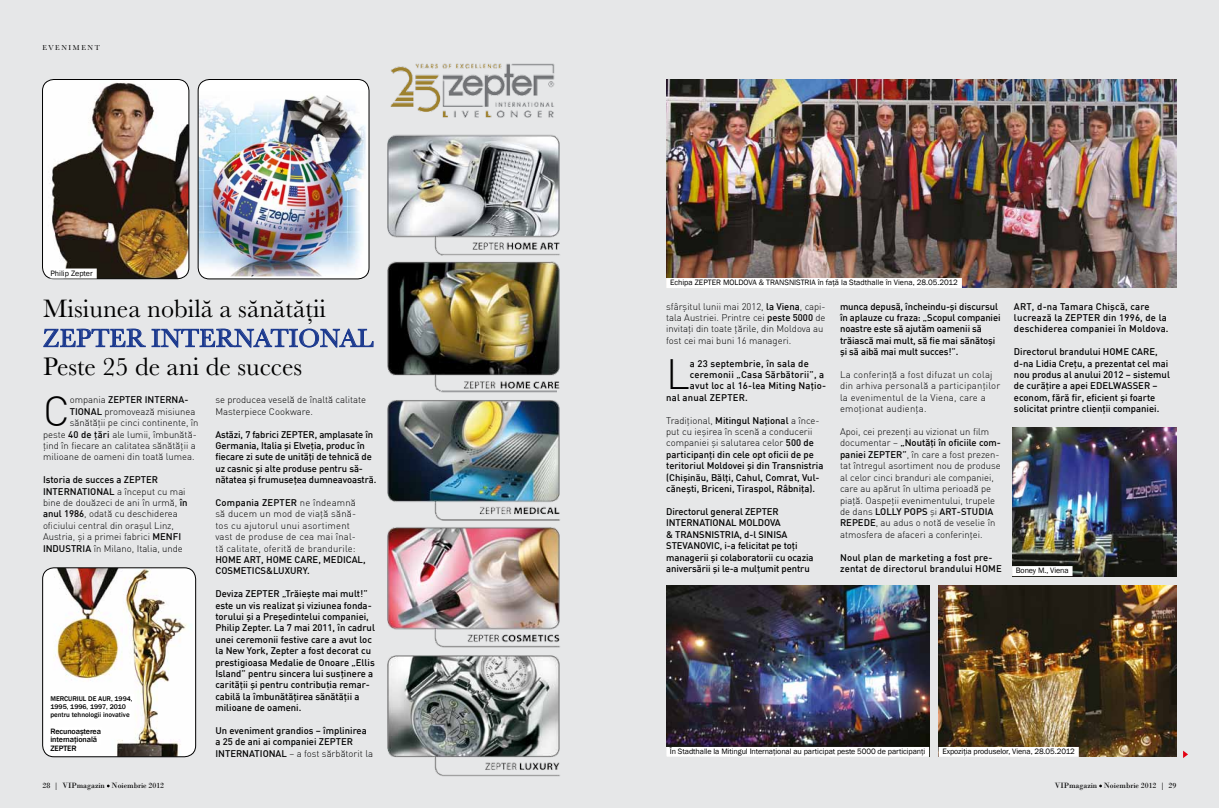
<style>
.page{position:relative;width:1219px;height:808px;background:#e6e7e8}
.page>*{position:absolute;margin:0;border:0;box-sizing:border-box;transform-origin:0 0}
.t1{font:41.5px "DIN Light";color:#000}
.t2{font:26px "Baskerville URW";color:#000}
.t3{font:26px "Baskerville URW";letter-spacing:.01em;color:#1b398e}
.t4{font:9.5px/11.4px "DIN Medium";color:#000}
.t5{font:9.5px/11.4px "DIN Light";color:#000}
.t6{font:9.5px/11.4px "DIN Medium";letter-spacing:.02em;color:#000}
.t7{font:9.5px/11.4px "DIN Light";letter-spacing:.02em;color:#000}
.t8{font:8px "Franklin Gothic";letter-spacing:-.01em;color:#000}
.t9{font:8px "Bodoni";color:#000}
.t10{font:500 8px/8.5px "Franklin Gothic";letter-spacing:-.01em;color:#000}
.t11{font:7.3px "Baskerville URW";letter-spacing:.215em;color:#000}
.t12{font:500 7px/8px "Franklin Gothic";color:#000}
.s1{font-family:"DIN Light"}
.s2{font-family:"DIN Medium"}
</style>
<div class="page">
<img style="left:1012px;top:427px;width:165px;height:149px">
<img style="left:938px;top:585px;width:238px;height:172px">
<img style="left:666px;top:585px;width:263px;height:162px">
<img style="left:666px;top:79px;width:510px;height:209px">
<svg style="left:43px;top:328px;width:331px;height:20px"></svg>
<img style="left:43px;top:568px;width:153px;height:189px">
<div style="left:43px;top:568px;width:153px;height:189px;border:1px solid #000;border-radius:11px"></div>
<img style="left:43px;top:79px;width:146px;height:200px">
<div style="left:42px;top:79px;width:147px;height:200px;border:1px solid #000;border-radius:11px"></div>
<div style="left:198px;top:79px;width:171px;height:200px;background:#fff;border-radius:11px"></div>
<img style="left:198px;top:95px;width:171px;height:181px">
<div style="left:198px;top:79px;width:171px;height:200px;border:1px solid #000;border-radius:11px"></div>
<img style="left:390px;top:63px;width:165px;height:55px">
<svg style="left:1183px;top:751px;width:5px;height:7px"></svg>
<div style="left:50px;top:268px;width:47px;height:10px;background:#fff"></div>
<div style="left:50px;top:727px;width:53px;height:10px;background:#fff"></div>
<div style="left:50px;top:735px;width:51px;height:10px;background:#fff"></div>
<div style="left:50px;top:744px;width:27px;height:10px;background:#fff"></div>
<div style="left:50px;top:694px;width:84px;height:10px;background:#fff"></div>
<div style="left:50px;top:702px;width:78px;height:10px;background:#fff"></div>
<div style="left:50px;top:710px;width:81px;height:10px;background:#fff"></div>
<div style="left:666px;top:278px;width:296px;height:10px;background:#fff"></div>
<div style="left:666px;top:747px;width:263px;height:10px;background:#fff"></div>
<div style="left:1012px;top:566px;width:60px;height:10px;background:#fff"></div>
<div style="left:938px;top:747px;width:141px;height:10px;background:#fff"></div>
<img style="left:387px;top:400px;width:173px;height:377px">
<img style="left:387px;top:134px;width:173px;height:255px">
<img style="left:387px;top:388px;width:170px;height:5px">
<p class="t11" style="left:43px;top:43px;width:59px">EVENIMENT</p>
<p class="t8" style="left:50px;top:268px;width:44px">Philip Zepter</p>
<h2 class="t2" style="left:43px;top:293px;width:285px">Misiunea nobilă a sănătăţii</h2>
<h2 class="t3" style="left:43px;top:323px;width:332px">ZEPTER INTERNATIONAL</h2>
<h2 class="t2" style="left:43px;top:351px;width:261px">Peste 25 de ani de succes</h2>
<h1 class="t1" style="left:43px;top:386px;width:28px">C</h1>
<p class="t4" style="left:70px;top:394px;width:120px"><span class="s1">ompania</span> ZEPTER INTERNA-</p>
<p class="t5" style="left:70px;top:405px;width:127px"><span class="s2">TIONAL</span> promovează misiunea</p>
<p class="t5" style="left:70px;top:417px;width:130px">sănătăţii pe cinci continente, în</p>
<p class="t5" style="left:43px;top:428px;width:155px">peste <span class="s2">40 de ţări</span> ale lumii, îmbunătă-</p>
<p class="t5" style="left:43px;top:440px;width:154px">ţind în fiecare an calitatea sănătăţii a</p>
<p class="t5" style="left:43px;top:451px;width:153px">milioane de oameni din toată lumea.</p>
<p class="t4" style="left:43px;top:474px;width:144px">Istoria de succes a ZEPTER<br>INTERNATIONAL <span class="s1">a început cu mai</span></p>
<p class="t5" style="left:43px;top:497px;width:146px">bine de douăzeci de ani în urmă, <span class="s2">în anul 1986</span>, odată cu deschiderea oficiului central din oraşul Linz, Austria, şi a primei fabrici <span class="s2">M EN FI INDUSTRIA</span> în Milano, Italia, unde</p>
<p class="t12" style="left:50px;top:694px;width:84px">MERCURIUL DE AUR, 1994,<br>1995, 1996, 1997, 2010 pentru tehnologii inovative</p>
<p class="t10" style="left:50px;top:727px;width:52px">Recunoaşterea internaţională<br>ZEPTER</p>
<p class="t5" style="left:215px;top:394px;width:152px">se producea veselă de înaltă calitate<br>Masterpiece Cookware.</p>
<p class="t4" style="left:215px;top:428px;width:163px">Astăzi, 7 fabrici ZEPTER, amplasate în Germania, Italia şi Elveţia, produc în fiecare zi sute de unităţi de tehnică de uz casnic şi alte produse pentru să&shy;nătatea şi frumuseţea dumneavoastră.</p>
<p class="t6" style="left:215px;top:496px;width:142px">Compania ZEPTER <span class="s1">ne îndeamnă</span></p>
<p class="t7" style="left:215px;top:508px;width:142px">să ducem un mod de viaţă sănă&shy;tos cu ajutorul unui asortiment vast de produse de cea mai înal&shy;tă calitate, oferită de brandurile:</p>
<p class="t4" style="left:215px;top:553px;width:152px">HOM E ART, HOM E CARE, M EDICAL,<br>COSM ETICS&amp;LUXURY.</p>
<p class="t4" style="left:215px;top:588px;width:161px">Deviza ZEPTER „Trăieşte mai mult!” este un vis realizat şi viziunea fonda&shy;torului şi a Preşedintelui companiei, Philip Zepter. La 7 mai 2011, în cadrul unei ceremonii festive care a avut loc la N ew York, Zepter a fost decorat cu prestigioasa Medalie de Onoare „Ellis Island” pentru sincera lui susţinere a carităţii şi pentru contribuţia remar&shy;cabilă la îmbunătăţirea sănătăţii a milioane de oameni.</p>
<p class="t4" style="left:215px;top:724px;width:153px">Un eveniment grandios – împlinirea a 25 de ani ai companiei ZEPTER</p>
<p class="t5" style="left:215px;top:747px;width:159px"><span class="s2">INTERNATIONAL</span> – a fost sărbătorit la</p>
<p class="t8" style="left:670px;top:277px;width:289px">Echipa ZEPTER MOLDOVA &amp; TRANSNISTRIA în faţă la Stadthalle în Viena, 28.05.2012</p>
<p class="t5" style="left:666px;top:300px;width:161px">sfârşitul lunii mai 2012, <span class="s2">la Viena</span>, capi&shy;tala Austriei. Printre cei <span class="s2">peste 5000</span> de invitaţi din toate ţările, din Moldova au fost cei mai buni 16 manageri.</p>
<h1 class="t1" style="left:666px;top:349px;width:25px">L</h1>
<p class="t6" style="left:690px;top:357px;width:120px">a 23 septembrie, în sala de</p>
<p class="t6" style="left:690px;top:369px;width:136px">ceremonii „Casa Sărbătorii”, a</p>
<p class="t6" style="left:690px;top:380px;width:138px">avut loc al 16-lea miting naţio-</p>
<p class="t6" style="left:666px;top:391px;width:83px">nal anual ZEPTER.</p>
<p class="t5" style="left:666px;top:414px;width:155px">Tradiţional, <span class="s2">M itingul Naţional</span> a înce&shy;put cu ieşirea în scenă a conducerii companiei şi salutarea celor <span class="s2">500 de</span></p>
<p class="t4" style="left:666px;top:448px;width:159px">participanţi din cele opt oficii de pe teritoriul Moldovei şi din Transnistria (Chişinău, Bălţi, Cahul, Comrat, Vul&shy;căneşti, Briceni, Tiraspol, Râbniţa).</p>
<p class="t4" style="left:666px;top:505px;width:149px">Directorul general ZEPTER<br>INTERNATIONAL M OLDOVA<br>&amp; TRANSN ISTRIA, d-l SIN ISA<br>STEVAN OVIC, i-a felicitat pe toţi managerii şi colaboratorii cu ocazia aniversării şi le-a mulţumit pentru</p>
<p class="t4" style="left:840px;top:300px;width:162px">munca depusă, încheindu-şi discursul în aplauze cu fraza: „Scopul companiei noastre este să ajutăm oamenii să trăiască mai mult, să fie mai sănătoşi şi să aibă mai mult succes!”.</p>
<p class="t7" style="left:840px;top:369px;width:162px">La conferinţă a fost difuzat un colaj din arhiva personală a participanţilor la evenimentul de la Viena, care a emoţionat audienţa.</p>
<p class="t5" style="left:840px;top:426px;width:151px">Apoi, cei prezenţi au vizionat un film</p>
<p class="t4" style="left:840px;top:437px;width:162px"><span class="s1">documentar –</span> „Noutăţi în oficiile com-</p>
<p class="t5" style="left:840px;top:449px;width:162px"><span class="s2">paniei ZEPTER”</span>, în care a fost prezen&shy;tat întregul asortiment nou de produse al celor cinci branduri ale companiei, care au apărut în ultima perioadă pe piaţă. Oaspeţii evenimentului, trupele</p>
<p class="t4" style="left:840px;top:505px;width:155px"><span class="s1">de dans</span> LOLLY POPS <span class="s1">şi</span> ART-STUDIA</p>
<p class="t5" style="left:840px;top:517px;width:157px"><span class="s2">REPEDE</span>, au adus o notă de veselie în atmosfera de afaceri a conferinţei.</p>
<p class="t6" style="left:840px;top:551px;width:163px">Noul plan de marketing a fost pre&shy;zentat de directorul brandului HOM E</p>
<p class="t6" style="left:1014px;top:300px;width:156px">ART, d-na Tamara Chişcă, care lucrează la ZEPTER din 1996, de la deschiderea companiei în Moldova.</p>
<p class="t4" style="left:1014px;top:346px;width:157px">Directorul brandului HOM E CARE, d-na Lidia Creţu, a prezentat cel mai nou produs al anului 2012 – sistemul de curăţire a apei EdelWasser</p>
<p class="t4" style="left:1014px;top:380px;width:147px;text-indent:139px">– econom, fără fir, eficient şi foarte solicitat printre clienţii companiei.</p>
<p class="t8" style="left:1016px;top:565px;width:54px">Boney M., Viena</p>
<p class="t8" style="left:670px;top:746px;width:257px">În Stadthalle la Mitingul Internaţional au participat peste 5000 de participanţi</p>
<p class="t8" style="left:942px;top:746px;width:134px">Expoziţia produselor, Viena, 28.05.2012</p>
<p class="t9" style="left:43px;top:781px;width:123px">28 | VIPmagazin Noiembrie 2012</p>
<p class="t9" style="left:1055px;top:781px;width:123px">VIPmagazin Noiembrie 2012 | 29</p>
</div>
